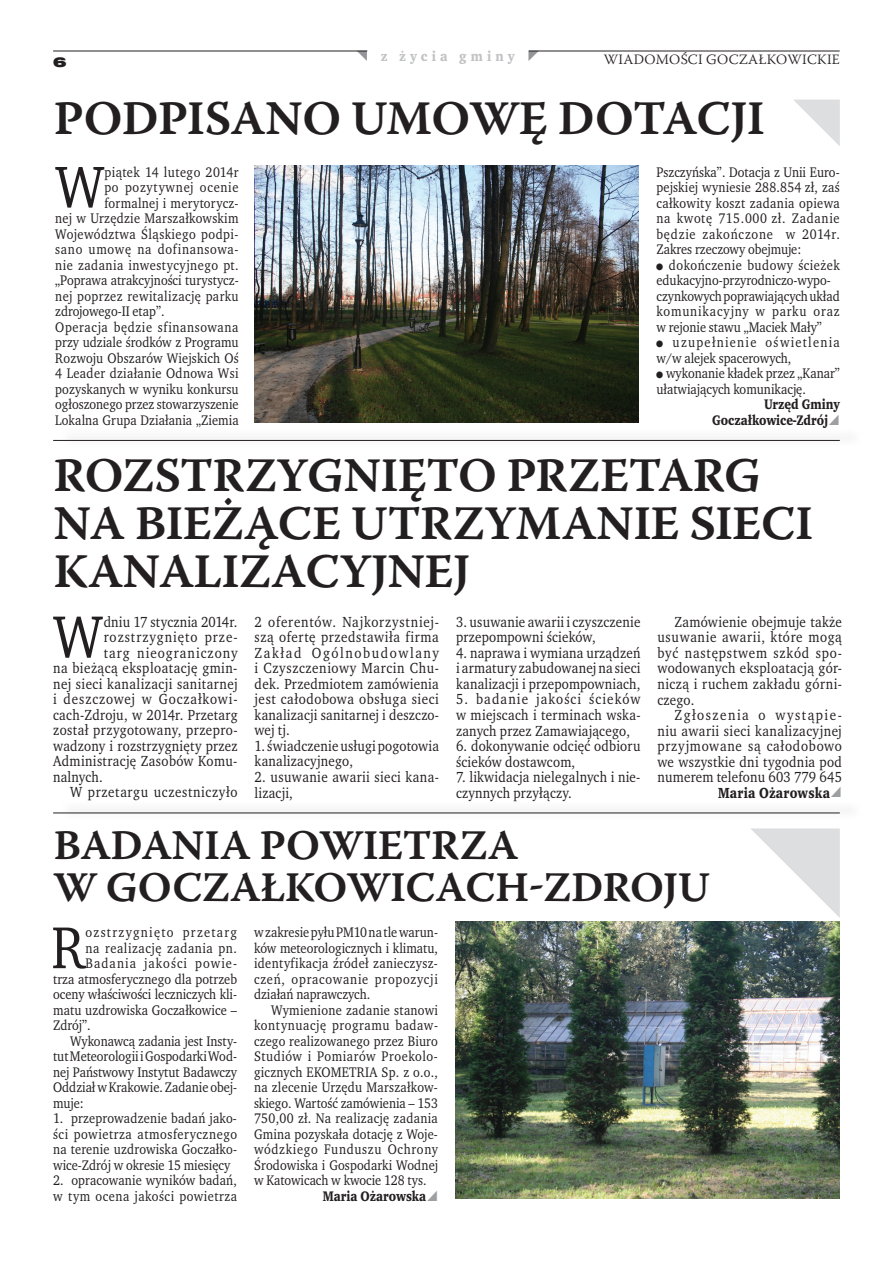
<style>
.page{position:relative;width:893px;height:1263px;background:#fff}
.page>*{position:absolute;margin:0;border:0;box-sizing:border-box;transform-origin:0 0}
.t1{font:61.2px "Wro Text";color:#231f20;scale:.93 1}
.t2{font:60.45px "Wro Text";color:#231f20;scale:.93 1}
.t3{font:48px/48px "Warnock Pro Semibold Capt";letter-spacing:-.02em;color:#231f20}
.t4{font:42px/42px "Warnock Pro Semibold Capt";letter-spacing:-.02em;color:#231f20}
.t5{font:15px/15.6px "Wro Text";letter-spacing:.015em;color:#231f20;text-align:justify;scale:.93 1}
.t6{font:15px "Wro Text";letter-spacing:.035em;color:#231f20;scale:.93 1}
.t7{font:15px "Wro Text";letter-spacing:.065em;color:#231f20;scale:.93 1}
.t8{font:15px "Wro Text";letter-spacing:.045em;color:#231f20;scale:.93 1}
.t9{font:15px "Wro Text";letter-spacing:.07em;color:#231f20;scale:.93 1}
.t10{font:15px "Wro Text";letter-spacing:.075em;color:#231f20;scale:.93 1}
.t11{font:700 15px "Wro Text";letter-spacing:.015em;color:#231f20;scale:.93 1}
.t12{font:14.25px/15.5px "Wro Text";letter-spacing:.005em;color:#231f20;text-align:justify;scale:.93 1}
.t13{font:14.25px "Wro Text";letter-spacing:.035em;color:#231f20;scale:.93 1}
.t14{font:14.25px "Wro Text";letter-spacing:.025em;color:#231f20;scale:.93 1}
.t15{font:14.25px "Wro Text";letter-spacing:.045em;color:#231f20;scale:.93 1}
.t16{font:14.25px/15.5px "Wro Text";letter-spacing:.095em;color:#231f20;scale:.93 1}
.t17{font:700 14.25px/15.5px "Wro Text";color:#231f20;scale:.93 1}
.t18{font:14.25px "Wro Text";letter-spacing:.03em;color:#231f20;scale:.93 1}
.t19{font:300 14.25px "Warnock Pro";letter-spacing:.02em;color:#231f20}
.t20{font:14.25px "Wro Text";letter-spacing:.05em;color:#231f20;scale:.93 1}
.t21{font:14.25px "Wro Text";letter-spacing:.1em;color:#231f20;scale:.93 1}
.t22{font:14.25px "Wro Text";letter-spacing:.08em;color:#231f20;scale:.93 1}
.t23{font:14.25px "Wro Text";letter-spacing:.055em;color:#231f20;scale:.93 1}
.t24{font:700 14.25px "Wro Text";letter-spacing:.29em;color:#c1c2c4}
.t25{font:900 expanded 14.25px "Nimbus San TCE";color:#231f20}
</style>
<div class="page">
<hr style="left:53px;top:51px;width:314px;height:1px;background:#231f20">
<hr style="left:529px;top:51px;width:311px;height:1px;background:#231f20">
<img style="left:254px;top:166px;width:385px;height:256px">
<svg style="left:794px;top:100px;width:46px;height:46px"></svg>
<hr style="left:53px;top:440px;width:787px;height:1px;background:#231f20">
<svg style="left:751px;top:828px;width:89px;height:90px"></svg>
<hr style="left:53px;top:813px;width:787px;height:1px;background:#231f20">
<img style="left:455px;top:921px;width:385px;height:277px">
<p class="t25" style="left:53px;top:54px;width:15px">6</p>
<p class="t24" style="left:381px;top:47px;width:135px">z życia gminy</p>
<p class="t19" style="left:604px;top:51px;width:237px">WIADOMOŚCI GOCZAŁKOWICKIE</p>
<h3 class="t3" style="left:53px;top:94px;width:713px">PODPISANO UMOWĘ DOTACJI</h3>
<h2 class="t2" style="left:55px;top:149px;width:54px">W</h2>
<p class="t13" style="left:104px;top:163px;width:146px">piątek 14 lutego 2014r</p>
<p class="t23" style="left:104px;top:178px;width:146px">po pozytywnej ocenie</p>
<p class="t12" style="left:104px;top:195px;width:146px">formalnej i merytorycz-</p>
<p class="t14" style="left:55px;top:209px;width:199px">nej w Urzędzie Marszałkowskim</p>
<p class="t13" style="left:55px;top:225px;width:199px">Województwa Śląskiego podpi-</p>
<p class="t20" style="left:55px;top:240px;width:199px">sano umowę na dofinansowa-</p>
<p class="t13" style="left:55px;top:256px;width:199px">nie zadania inwestycyjnego pt.</p>
<p class="t12" style="left:55px;top:273px;width:199px">„Poprawa atrakcyjności turystycz-</p>
<p class="t18" style="left:55px;top:287px;width:199px">nej poprzez rewitalizację parku</p>
<p class="t12" style="left:55px;top:304px;width:119px">zdrojowego-II etap”.</p>
<p class="t15" style="left:55px;top:318px;width:199px">Operacja będzie sfinansowana</p>
<p class="t12" style="left:55px;top:335px;width:199px">przy udziale środków z Programu</p>
<p class="t12" style="left:55px;top:350px;width:199px">Rozwoju Obszarów Wiejskich Oś</p>
<p class="t14" style="left:55px;top:365px;width:199px">4 Leader działanie Odnowa Wsi</p>
<p class="t12" style="left:55px;top:381px;width:199px">pozyskanych w wyniku konkursu</p>
<p class="t12" style="left:55px;top:397px;width:199px">ogłoszonego przez stowarzyszenie</p>
<p class="t12" style="left:55px;top:412px;width:199px">Lokalna Grupa Działania „Ziemia</p>
<p class="t12" style="left:656px;top:164px;width:199px">Pszczyńska”. Dotacja z Unii Euro&shy;pejskiej wyniesie 288.854 zł, zaś całkowity koszt zadania opiewa na kwotę 715.000 zł. Zadanie będzie zakończone w 2014r.<br>Zakres rzeczowy obejmuje:</p>
<p class="t12" style="left:656px;top:257px;width:199px;text-align:left">• dokończenie budowy ścieżek edukacyjno-przyrodniczo-wypo&shy;czynkowych poprawiających układ komunikacyjny w parku oraz w rejonie stawu „Maciek Mały”</p>
<p class="t16" style="left:656px;top:335px;width:199px">• uzupełnienie oświetlenia w/w alejek spacerowych,</p>
<p class="t12" style="left:656px;top:366px;width:199px">• wykonanie kładek przez „Kanar” ułatwiających komunikację.</p>
<p class="t17" style="left:712px;top:397px;width:139px;text-indent:52px">Urzęd Gminy<br>Goczałkowice-Zdrój</p>
<h3 class="t3" style="left:53px;top:451px;width:761px">ROZSTRZYGNIĘTO PRZETARG<br>NA BIEŻĄCE UTRZYMANIE SIECI<br>KANALIZACYJNEJ</h3>
<h1 class="t1" style="left:53px;top:599px;width:55px">W</h1>
<p class="t5" style="left:104px;top:614px;width:145px">dniu 17 stycznia 2014r.</p>
<p class="t9" style="left:104px;top:628px;width:145px">rozstrzygnięto prze-</p>
<p class="t10" style="left:104px;top:643px;width:145px">targ nieograniczony</p>
<p class="t6" style="left:53px;top:659px;width:200px">na bieżącą eksploatację gmin-</p>
<p class="t5" style="left:53px;top:676px;width:200px">nej sieci kanalizacji sanitarnej</p>
<p class="t7" style="left:53px;top:690px;width:200px">i deszczowej w Goczałkowi-</p>
<p class="t5" style="left:53px;top:707px;width:200px">cach-Zdroju, w 2014r. Przetarg</p>
<p class="t5" style="left:53px;top:722px;width:200px">został przygotowany, przepro-</p>
<p class="t5" style="left:53px;top:738px;width:200px">wadzony i rozstrzygnięty przez</p>
<p class="t5" style="left:53px;top:753px;width:200px">Administrację Zasobów Komu-</p>
<p class="t5" style="left:53px;top:769px;width:55px">nalnych.</p>
<p class="t8" style="left:70px;top:783px;width:181px">W przetargu uczestniczyło</p>
<p class="t5" style="left:255px;top:614px;width:200px">2 oferentów. Najkorzystniej&shy;szą ofertę przedstawiła firma Zakład Ogólnobudowlany i Czyszczeniowy Marcin Chu&shy;dek. Przedmiotem zamówienia jest całodobowa obsługa sieci kanalizacji sanitarnej i deszczo&shy;wej tj.</p>
<p class="t5" style="left:255px;top:738px;width:200px">1. świadczenie usługi pogotowia kanalizacyjnego,</p>
<p class="t5" style="left:255px;top:769px;width:200px">2. usuwanie awarii sieci kana&shy;lizacji,</p>
<p class="t5" style="left:456px;top:614px;width:200px">3. usuwanie awarii i czyszczenie przepompowni ścieków,</p>
<p class="t5" style="left:456px;top:645px;width:200px">4. naprawa i wymiana urządzeń i armatury zabudowanej na sieci kanalizacji i przepompowniach,</p>
<p class="t5" style="left:456px;top:691px;width:200px">5. badanie jakości ścieków w miejscach i terminach wska&shy;zanych przez Zamawiającego,</p>
<p class="t5" style="left:456px;top:738px;width:200px">6. dokonywanie odcięć odbioru ścieków dostawcom,</p>
<p class="t5" style="left:456px;top:769px;width:200px">7. likwidacja nielegalnych i nie&shy;czynnych przyłączy.</p>
<p class="t5" style="left:657px;top:614px;width:200px;text-indent:17px">Zamówienie obejmuje także usuwanie awarii, które mogą być następstwem szkód spo&shy;wodowanych eksploatacją gór&shy;niczą i ruchem zakładu górni&shy;czego.</p>
<p class="t5" style="left:657px;top:707px;width:200px;text-indent:17px">Zgłoszenia o wystąpie&shy;niu awarii sieci kanalizacyjnej przyjmowane są całodobowo we wszystkie dni tygodnia pod numerem telefonu 603 779 645</p>
<p class="t11" style="left:718px;top:783px;width:122px">Maria Ożarowska</p>
<h3 class="t4" style="left:53px;top:824px;width:658px">BADANIA POWIETRZA<br>W GOCZAŁKOWICACH-ZDROJU</h3>
<h2 class="t2" style="left:51px;top:910px;width:38px">R</h2>
<p class="t21" style="left:86px;top:923px;width:164px">ozstrzygnięto przetarg</p>
<p class="t15" style="left:86px;top:939px;width:164px">na realizację zadania pn.</p>
<p class="t22" style="left:86px;top:954px;width:164px">Badania jakości powie-</p>
<p class="t12" style="left:53px;top:971px;width:199px">trza atmosferycznego dla potrzeb</p>
<p class="t12" style="left:53px;top:987px;width:199px">oceny właściwości leczniczych kli-</p>
<p class="t12" style="left:53px;top:1002px;width:199px">matu uzdrowiska Goczałkowice –</p>
<p class="t12" style="left:53px;top:1018px;width:42px">Zdrój”.</p>
<p class="t12" style="left:70px;top:1033px;width:181px">Wykonawcą zadania jest Insty-</p>
<p class="t12" style="left:53px;top:1049px;width:199px">tut Meteorologii i Gospodarki Wod-</p>
<p class="t12" style="left:53px;top:1064px;width:199px">nej Państwowy Instytut Badawczy</p>
<p class="t12" style="left:53px;top:1080px;width:199px">Oddział w Krakowie. Zadanie obej-</p>
<p class="t12" style="left:53px;top:1095px;width:34px">muje:</p>
<p class="t12" style="left:53px;top:1111px;width:199px">1. przeprowadzenie badań jako&shy;ści powietrza atmosferycznego na terenie uzdrowiska Goczałko&shy;wice-Zdrój w okresie 15 miesięcy</p>
<p class="t12" style="left:53px;top:1173px;width:199px">2. opracowanie wyników badań, w tym ocena jakości powietrza</p>
<p class="t12" style="left:254px;top:924px;width:199px">w zakresie pyłu PM10 na tle warun&shy;ków meteorologicznych i klimatu, identyfikacja źródeł zanieczysz&shy;czeń, opracowanie propozycji działań naprawczych.</p>
<p class="t12" style="left:254px;top:1002px;width:199px;text-indent:17px">Wymienione zadanie stanowi kontynuację programu badaw&shy;czego realizowanego przez Biuro Studiów i Pomiarów Proekolo&shy;gicznych EKOMETRIA Sp. z o.o., na zlecenie Urzędu Marszałkow&shy;skiego. Wartość zamówienia – 153<br>750,00 zł. Na realizację zadania Gmina pozyskała dotację z Woje&shy;wódzkiego Funduszu Ochrony Środowiska i Gospodarki Wodnej w Katowicach w kwocie 128 tys.</p>
<p class="t17" style="left:323px;top:1188px;width:113px">Maria Ożarowska</p>
</div>
